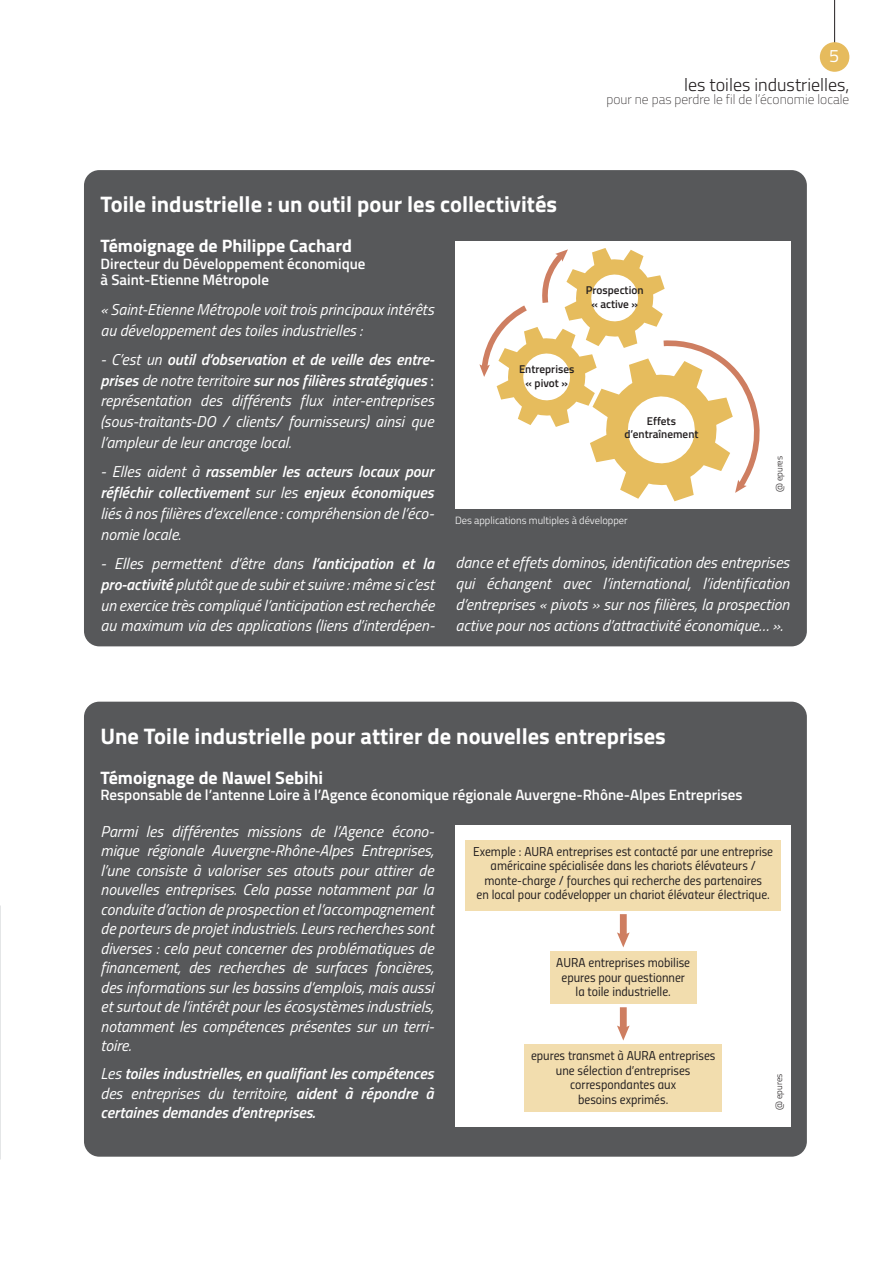
<style>
.page{position:relative;width:893px;height:1263px;background:#fff}
.page>*{position:absolute;margin:0;border:0;box-sizing:border-box;transform-origin:0 0}
.t1{font:700 22.5px "Titillium";color:#fff}
.t2{font:700 18px "Titillium";color:#fff}
.t3{font:300 18px "Titillium";color:#231f20}
.t4{font:18px "Titillium";color:#fff}
.t5{font:italic 15.75px/20.9px "Titillium";color:#fff;text-align:justify}
.t6{font:italic 600 15.75px/19.5px "Titillium";color:#fff;text-align:justify}
.t7{font:600 15px/16.5px "Titillium";color:#fff}
.t8{font:100 13.5px "Titillium";color:#231f20}
.t9{font:12.9px/14.5px "Titillium Regular Upright";color:#231f20;text-align:center}
.t10{font:600 11.25px/13.5px "Titillium";color:#231f20;text-align:center}
.t11{font:300 10.5px "Titillium";color:#fff}
.t12{font:300 9px "Titillium";color:#231f20}
.s1{font-weight:600}
.s2{font-family:"Myriad Pro";font-style:normal}
.s3{font-weight:400}
</style>
<div class="page">
<hr style="left:834px;top:0;width:1px;height:46px;background:#231f20">
<div style="left:820px;top:42px;width:29px;height:30px;background:#e6bb5d;border-radius:50%"></div>
<img style="left:0;top:906px;width:1px;height:253px">
<div style="left:84px;top:170px;width:723px;height:476px;background:#57585a;border-radius:15px"></div>
<div style="left:84px;top:702px;width:723px;height:455px;background:#57585a;border-radius:15px"></div>
<div style="left:455px;top:241px;width:336px;height:268px;background:#fff"></div>
<svg style="left:479px;top:248px;width:281px;height:253px"></svg>
<div style="left:455px;top:825px;width:336px;height:302px;background:#fff"></div>
<div style="left:465px;top:840px;width:316px;height:70px;background:#f2ddae"></div>
<div style="left:620px;top:914px;width:7px;height:23px;background:#ce7e61"></div>
<svg style="left:617px;top:932px;width:13px;height:15px"></svg>
<div style="left:620px;top:1007px;width:7px;height:23px;background:#ce7e61"></div>
<svg style="left:617px;top:1025px;width:13px;height:15px"></svg>
<div style="left:550px;top:951px;width:147px;height:53px;background:#f2ddae"></div>
<div style="left:524px;top:1044px;width:198px;height:68px;background:#f2ddae"></div>
<p class="t4" style="left:829px;top:42px;width:12px">5</p>
<p class="t3" style="left:684px;top:71px;width:167px">les toiles industrielles,</p>
<p class="t8" style="left:606px;top:90px;width:244px">pour ne pas perdre le fil de l’économie locale</p>
<h1 class="t1" style="left:100px;top:187px;width:458px">Toile industrielle : un outil pour les collectivités</h1>
<p class="t2" style="left:100px;top:232px;width:253px">Témoignage de Philippe Cachard</p>
<p class="t7" style="left:100px;top:254px;width:266px">Directeur du Développement économique à Saint-Etienne Métropole</p>
<p class="t10" style="left:586px;top:283px;width:59px">Prospection « active »</p>
<p class="t5" style="left:100px;top:298px;width:335px">« Saint-Etienne Métropole voit trois principaux intérêts au développement des toiles industrielles :</p>
<p class="t5" style="left:100px;top:348px;width:336px">- C’est un <span class="s1">outil d’observation et de veille des entre&shy;prises</span> de notre territoire <span class="s1">sur nos filières stratégiques</span> <span class="s2">: </span>représentation des différents flux inter-entreprises (sous-traitants-DO / clients/ fournisseurs) ainsi que l’ampleur de leur ancrage local.</p>
<p class="t5" style="left:100px;top:461px;width:335px">- Elles aident à <span class="s1">rassembler les acteurs locaux pour réfléchir collectivement</span> sur les <span class="s1">enjeux économiques </span>liés à nos filières d’excellence : compréhension de l’éco&shy;nomie locale.</p>
<p class="t5" style="left:100px;top:552px;width:336px">- Elles permettent d’être dans <span class="s1">l’anticipation et la pro-activité</span> plutôt que de subir et suivre : même si c’est un exercice très compliqué l’anticipation est recherchée au maximum via des applications (liens d’interdépen-</p>
<p class="t5" style="left:456px;top:551px;width:335px">dance et effets dominos, identification des entreprises qui échangent avec l’international, l’identification d’entreprises « pivots » sur nos filières, la prospection active pour nos actions d’attractivité économique… ».</p>
<p class="t10" style="left:519px;top:362px;width:57px">Entreprises « pivot »</p>
<p class="t10" style="left:624px;top:413px;width:76px">Effets d’entraînement</p>
<p class="t12" style="left:773px;top:492px;width:38px;rotate:-90deg">@ epures</p>
<p class="t11" style="left:455px;top:513px;width:174px">Des applications multiples à développer</p>
<h1 class="t1" style="left:100px;top:719px;width:567px">Une Toile industrielle pour attirer de nouvelles entreprises</h1>
<p class="t2" style="left:100px;top:763px;width:224px">Témoignage de Nawel Sebihi</p>
<p class="t7" style="left:100px;top:786px;width:644px">Responsable de l’antenne Loire à l’Agence économique régionale Auvergne-Rhône-Alpes Entreprises</p>
<p class="t5" style="left:100px;top:821px;width:335px;line-height:19.5px">Parmi les différentes missions de l’Agence écono&shy;mique régionale Auvergne-Rhône-Alpes Entreprises, l’une consiste à valoriser ses atouts pour attirer de nouvelles entreprises. Cela passe notamment par la conduite d’action de prospection et l’accompagnement de porteurs de projet industriels. Leurs recherches sont diverses : cela peut concerner des problématiques de financement, des recherches de surfaces foncières, des informations sur les bassins d’emplois, mais aussi et surtout de l’intérêt pour les écosystèmes industriels, notamment les compétences présentes sur un terri&shy;toire.</p>
<p class="t6" style="left:100px;top:1063px;width:335px"><span class="s3">Les</span> toiles industrielles, en qualifiant les compétences <span class="s3">des entreprises du territoire,</span> aident à répondre à certaines demandes d’entreprises.</p>
<p class="t9" style="left:473px;top:843px;width:301px">Exemple : AURA entreprises est contacté par une entreprise américaine spécialisée dans les chariots élévateurs / monte-charge / fourches qui recherche des partenaires<br>en local pour codévelopper un chariot élévateur électrique.</p>
<p class="t9" style="left:556px;top:954px;width:135px">AURA entreprises mobilise epures pour questionner la toile industrielle.</p>
<p class="t9" style="left:531px;top:1047px;width:186px">epures transmet à AURA entreprises une sélection d’entreprises correspondantes aux<br>besoins exprimés.</p>
<p class="t12" style="left:772px;top:1110px;width:38px;rotate:-90deg">@ epures</p>
</div>
